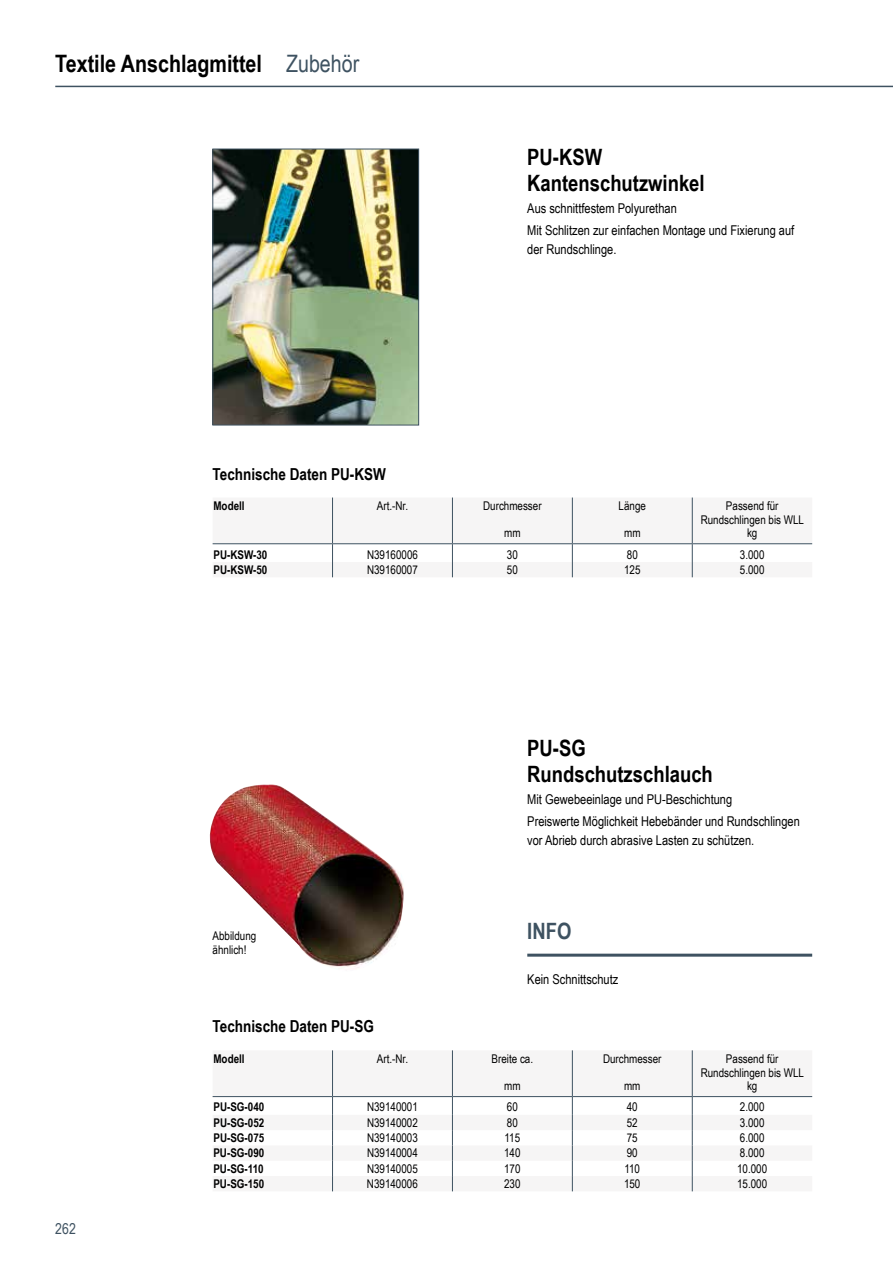
<style>
.page{position:relative;width:893px;height:1263px;background:#fff}
.page>*{position:absolute;margin:0;border:0;box-sizing:border-box;transform-origin:0 0}
.t1{font:700 24px "Arial Narrow";color:#000}
.t2{font:700 22.5px/26.1px "Arial Narrow";color:#000}
.t3{font:700 22.5px "Arial Narrow";color:#3e5261}
.t4{font:700 16.5px "Arial Narrow";color:#000}
.t5{font:15px "Arial Narrow";color:#3e5261}
.t6{font:13.5px/22px "Arial Narrow";color:#000}
.t7{font:12px/13.5px "Arial Narrow";color:#000;text-align:center}
.t8{font:700 12px "Arial Narrow";color:#000}
.s1{font-weight:400;color:#3e5261}
</style>
<div class="page">
<img style="left:209px;top:784px;width:195px;height:184px">
<img style="left:212px;top:149px;width:207px;height:276px">
<hr style="left:55px;top:86px;width:838px;height:1px;background:#3e5261">
<svg style="left:213px;top:497px;width:599px;height:80px"></svg>
<svg style="left:213px;top:1050px;width:599px;height:141px"></svg>
<hr style="left:527px;top:954px;width:285px;height:3px;background:#3e5261">
<h1 class="t1" style="left:55px;top:46px;width:306px">Textile Anschlagmittel <span class="s1">Zubehör</span></h1>
<h2 class="t2" style="left:527px;top:143px;width:179px">PU-KSW<br>Kantenschutzwinkel</h2>
<p class="t6" style="left:527px;top:197px;width:269px">Aus schnittfestem Polyurethan<br>Mit Schlitzen zur einfachen Montage und Fixierung auf</p>
<p class="t6" style="left:527px;top:237px;width:91px">der Rundschlinge.</p>
<h3 class="t4" style="left:213px;top:461px;width:175px">Technische Daten PU-KSW</h3>
<p class="t8" style="left:213px;top:497px;width:33px">Modell</p>
<p class="t7" style="left:377px;top:499px;width:33px">Art.-Nr.</p>
<p class="t7" style="left:483px;top:499px;width:60px">Durchmesser</p>
<p class="t7" style="left:504px;top:526px;width:18px">mm</p>
<p class="t7" style="left:619px;top:499px;width:29px">Länge</p>
<p class="t7" style="left:624px;top:526px;width:18px">mm</p>
<p class="t7" style="left:701px;top:499px;width:105px">Passend für<br>Rundschlingen bis WLL kg</p>
<p class="t8" style="left:213px;top:545px;width:55px">PU-KSW-30</p>
<p class="t7" style="left:367px;top:547px;width:52px">N39160006</p>
<p class="t7" style="left:507px;top:547px;width:12px">30</p>
<p class="t7" style="left:627px;top:547px;width:12px">80</p>
<p class="t7" style="left:740px;top:547px;width:26px">3.000</p>
<p class="t8" style="left:213px;top:561px;width:55px">PU-KSW-50</p>
<p class="t7" style="left:367px;top:562px;width:52px">N39160007</p>
<p class="t7" style="left:507px;top:562px;width:12px">50</p>
<p class="t7" style="left:624px;top:562px;width:18px">125</p>
<p class="t7" style="left:740px;top:562px;width:26px">5.000</p>
<p class="t7" style="left:213px;top:928px;width:45px;text-align:left">Abbildung ähnlich!</p>
<h2 class="t2" style="left:527px;top:734px;width:187px">PU-SG<br>Rundschutzschlauch</h2>
<p class="t6" style="left:527px;top:788px;width:274px">Mit Gewebeeinlage und PU-Beschichtung<br>Preiswerte Möglichkeit Hebebänder und Rundschlingen</p>
<p class="t6" style="left:527px;top:828px;width:229px">vor Abrieb durch abrasive Lasten zu schützen.</p>
<h2 class="t3" style="left:527px;top:914px;width:46px">INFO</h2>
<p class="t6" style="left:527px;top:967px;width:93px">Kein Schnittschutz</p>
<h3 class="t4" style="left:213px;top:1014px;width:163px">Technische Daten PU-SG</h3>
<p class="t8" style="left:213px;top:1050px;width:33px">Modell</p>
<p class="t7" style="left:377px;top:1052px;width:33px">Art.-Nr.</p>
<p class="t7" style="left:492px;top:1052px;width:43px">Breite ca.</p>
<p class="t7" style="left:504px;top:1079px;width:18px">mm</p>
<p class="t7" style="left:603px;top:1052px;width:60px">Durchmesser</p>
<p class="t7" style="left:624px;top:1079px;width:18px">mm</p>
<p class="t7" style="left:701px;top:1052px;width:105px">Passend für<br>Rundschlingen bis WLL kg</p>
<p class="t5" style="left:55px;top:1218px;width:22px">262</p>
<p class="t8" style="left:213px;top:1098px;width:52px">PU-SG-040</p>
<p class="t7" style="left:367px;top:1100px;width:52px">N39140001</p>
<p class="t7" style="left:507px;top:1100px;width:12px">60</p>
<p class="t7" style="left:627px;top:1100px;width:12px">40</p>
<p class="t7" style="left:740px;top:1100px;width:26px">2.000</p>
<p class="t8" style="left:213px;top:1113px;width:52px">PU-SG-052</p>
<p class="t7" style="left:367px;top:1115px;width:52px">N39140002</p>
<p class="t7" style="left:507px;top:1115px;width:12px">80</p>
<p class="t7" style="left:627px;top:1115px;width:12px">52</p>
<p class="t7" style="left:740px;top:1115px;width:26px">3.000</p>
<p class="t8" style="left:213px;top:1129px;width:52px">PU-SG-075</p>
<p class="t7" style="left:367px;top:1131px;width:52px">N39140003</p>
<p class="t7" style="left:504px;top:1131px;width:17px">115</p>
<p class="t7" style="left:627px;top:1131px;width:12px">75</p>
<p class="t7" style="left:740px;top:1131px;width:26px">6.000</p>
<p class="t8" style="left:213px;top:1144px;width:52px">PU-SG-090</p>
<p class="t7" style="left:367px;top:1146px;width:52px">N39140004</p>
<p class="t7" style="left:504px;top:1146px;width:18px">140</p>
<p class="t7" style="left:627px;top:1146px;width:12px">90</p>
<p class="t7" style="left:740px;top:1146px;width:26px">8.000</p>
<p class="t8" style="left:213px;top:1159px;width:52px">PU-SG-110</p>
<p class="t7" style="left:367px;top:1161px;width:52px">N39140005</p>
<p class="t7" style="left:504px;top:1161px;width:18px">170</p>
<p class="t7" style="left:624px;top:1161px;width:17px">110</p>
<p class="t7" style="left:737px;top:1161px;width:32px">10.000</p>
<p class="t8" style="left:213px;top:1175px;width:52px">PU-SG-150</p>
<p class="t7" style="left:367px;top:1176px;width:52px">N39140006</p>
<p class="t7" style="left:504px;top:1176px;width:18px">230</p>
<p class="t7" style="left:624px;top:1176px;width:18px">150</p>
<p class="t7" style="left:737px;top:1176px;width:32px">15.000</p>
</div>
